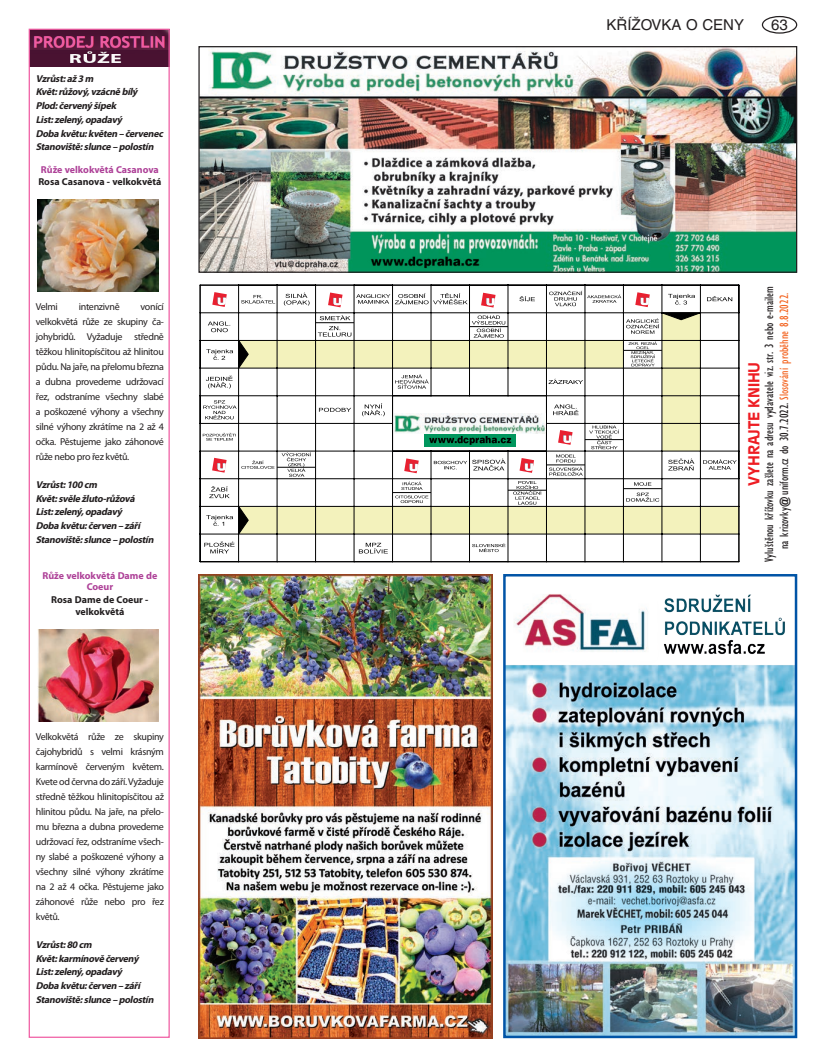
<style>
.page{position:relative;width:815px;height:1063px;background:#fff}
.page>*{position:absolute;margin:0;border:0;box-sizing:border-box;transform-origin:0 0}
.t1{font:15px "Helvetica CE";color:#231f20}
.t2{font:700 15px "Antique Olive CE";letter-spacing:-.01em;color:#ee1d23}
.t3{font:condensed 12.5px/15px "Gill Sans CE";color:#231f20;text-align:center}
.t4{font:10px/15px "Myriad Pro";letter-spacing:-.03em;color:#231f20;text-align:justify}
.t5{font:italic 700 10px/13.8px "Myriad Pro";color:#231f20}
.t6{font:700 10px/12.5px "Myriad Pro";color:#231f20;text-align:center}
.t7{font:700 10px/11.2px "Myriad Pro";color:#ae4198;text-align:center}
.s1{color:#f36421}
</style>
<div class="page">
<div style="left:762px;top:16px;width:35px;height:18px;border:1px solid #231f20;border-radius:50%"></div>
<img style="left:198px;top:574px;width:294px;height:464px">
<img style="left:506px;top:594px;width:288px;height:441px">
<div style="left:503px;top:574px;width:294px;height:464px;border:2px solid #0154a6"></div>
<img style="left:200px;top:48px;width:595px;height:223px">
<div style="left:198px;top:46px;width:599px;height:227px;border:1px solid #231f20"></div>
<svg style="left:200px;top:285px;width:540px;height:277px"></svg>
<img style="left:394px;top:414px;width:152px;height:19px">
<img style="left:425px;top:434px;width:91px;height:12px">
<img style="left:31px;top:31px;width:137px;height:36px">
<div style="left:29px;top:29px;width:141px;height:1009px;border:1px solid #f05da3"></div>
<img style="left:37px;top:199px;width:121px;height:92px">
<img style="left:37px;top:629px;width:121px;height:92px">
<p class="t5" style="left:36px;top:71px;width:131px">Vzrůst:až3 m<br>Květ:růžový,vzácněbílý<br>Plod:červenýšípek<br>List:zelený,opadavý<br>Dobakvětu:květen –červenec<br>Stanoviště:slunce–polostín</p>
<p class="t7" style="left:41px;top:164px;width:119px">Růže velkokvětá Casanova</p>
<p class="t6" style="left:38px;top:175px;width:125px">Rosa Casanova - velkokvětá</p>
<p class="t4" style="left:36px;top:299px;width:24px">Velmi</p>
<p class="t4" style="left:79px;top:299px;width:42px">intenzivně</p>
<p class="t4" style="left:36px;top:299px;width:130px;text-indent:105px">vonící velkokvětá růže ze skupiny ča&shy;johybridů. Vyžaduje středně těžkou hlinitopísčitou až hlinitou půdu. Na jaře, na přelomu března a dubna provedeme udržovací řez, odstraníme všechny slabé a poškozené výhony a všechny silné výhony zkrátíme na 2 až 4 očka. Pěstujeme jako záhonové růže nebo pro řez květů.</p>
<p class="t5" style="left:36px;top:477px;width:122px">Vzrůst:100 cm<br>Květ:svěležluto-růžová<br>List:zelený,opadavý<br>Dobakvětu:červen –září<br>Stanoviště:slunce–polostín</p>
<p class="t7" style="left:43px;top:570px;width:116px">Růže velkokvětá Dame de<br>Coeur</p>
<p class="t6" style="left:51px;top:593px;width:99px">Rosa Dame de Coeur - velkokvětá</p>
<p class="t4" style="left:36px;top:729px;width:130px">Velkokvětá růže ze skupiny čajohybridů s velmi krásným karmínově červeným květem.<br>Kvete od června do září. Vyžaduje středně těžkou hlinitopísčitou až hlinitou půdu. Na jaře, na přelo&shy;mu března a dubna provedeme udržovací řez, odstraníme všech&shy;ny slabé a poškozené výhony a všechny silné výhony zkrátíme na 2 až 4 očka. Pěstujeme jako záhonové růže nebo pro řez květů.</p>
<p class="t5" style="left:36px;top:937px;width:122px">Vzrůst:80 cm<br>Květ:karmínověčervený<br>List:zelený,opadavý<br>Dobakvětu:červen –září<br>Stanoviště:slunce–polostín</p>
<h1 class="t1" style="left:606px;top:16px;width:139px">KŘÍŽOVKA O CENY</h1>
<h1 class="t1" style="left:771px;top:16px;width:18px">63</h1>
<p class="t3" style="left:762px;top:562px;width:277px;rotate:-90deg">Vyluštěnou křížovku zašlete na adresu vydavatele viz. str. 3 nebo e-mailem na krizovky@uniform.cz do 30.7.2022. <span class="s1">Slosování proběhne 8.8.2022.</span></p>
<h1 class="t2" style="left:745px;top:486px;width:125px;rotate:-90deg">VYHRAJTE KNIHU</h1>
</div>
